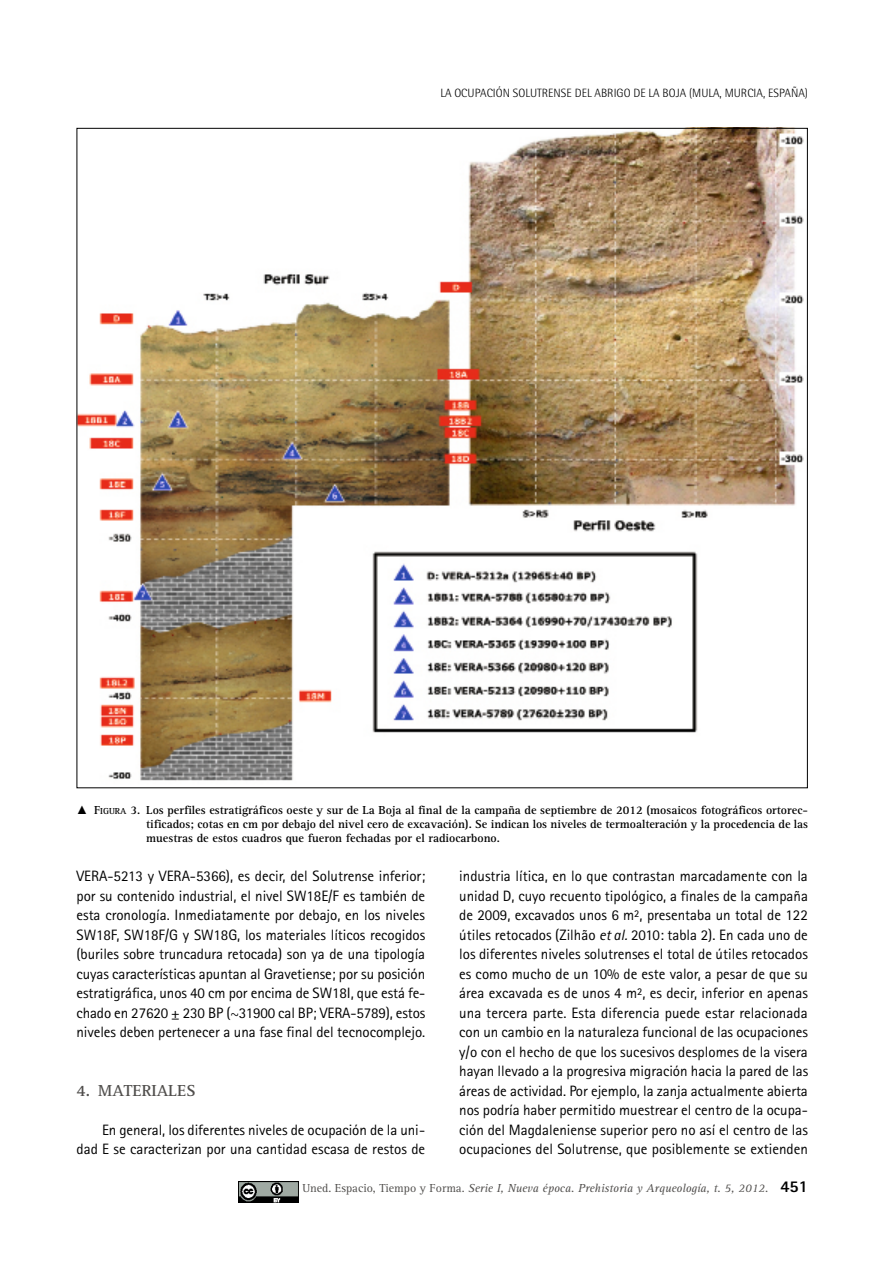
<style>
.page{position:relative;width:893px;height:1263px;background:#fff}
.page>*{position:absolute;margin:0;border:0;box-sizing:border-box;transform-origin:0 0}
._01_LADILLO{font:700 16.5px "Rotis Serif Std";color:#514f4d}
.PARRAFO{font:15px/19.5px "Rotis Sans Serif Std";letter-spacing:-.005em;color:#000;text-align:justify}
.PIE_FOTO{font:700 12px/14.2px "Rotis Serif Std";color:#000;text-align:justify}
.t1{font:italic 12px "Rotis Serif Std";color:#514f4d}
.t2{font:300 12px "Rotis Semi Sans Std";color:#000}
.s1{font-family:"Times New Roman";font-weight:400}
.s2{font-style:inherit}
.s3{font-size:9px}
.s4{font-style:italic}
.s5{font-style:normal}
.s6{font-family:"Rotis Sans Serif Std";font-weight:800;font-style:normal;font-size:16.5px;color:#000}
</style>
<div class="page">
<img style="left:238px;top:1181px;width:61px;height:21px">
<img style="left:79px;top:130px;width:725px;height:651px">
<p class="t2" style="left:440px;top:86px;width:369px">LA OCUPACIÓN SOLUTRENSE DEL ABRIGO DE LA BOJA (MULA, MURCIA, ESPAÑA)</p>
<p class="PIE_FOTO" style="left:146px;top:803px;width:663px;text-indent:-70px"><span class="s1">▲</span> <span class="s2">F</span><span class="s3">IGURA</span> <span class="s2">3.</span> Los perfiles estratigráficos oeste y sur de La Boja al final de la campaña de septiembre de 2012 (mosaicos fotográficos ortorec&shy;tificados; cotas en cm por debajo del nivel cero de excavación). Se indican los niveles de termoalteración y la procedencia de las muestras de estos cuadros que fueron fechadas por el radiocarbono.</p>
<p class="PARRAFO" style="left:77px;top:866px;width:350px">VERA-5213 y VERA-5366), es decir, del Solutrense inferior; por su contenido industrial, el nivel SW18E/F es también de esta cronología. Inmediatamente por debajo, en los niveles SW18F, SW18F/G y SW18G, los materiales líticos recogidos (buriles sobre truncadura retocada) son ya de una tipología cuyas características apuntan al Gravetiense; por su posición estratigráfica, unos 40 cm por encima de SW18I, que está fe&shy;chado en 27620 ± 230 BP (~31900 cal BP; VERA-5789), estos niveles deben pertenecer a una fase final del tecnocomplejo.</p>
<p class="_01_LADILLO" style="left:77px;top:1081px;width:120px">4. MATERIALES</p>
<p class="PARRAFO" style="left:77px;top:1120px;width:350px;text-align:right">En general, los diferentes niveles de ocupación de la uni-<br>dad E se caracterizan por una cantidad escasa de restos de</p>
<p class="PARRAFO" style="left:459px;top:866px;width:350px">industria lítica, en lo que contrastan marcadamente con la unidad D, cuyo recuento tipológico, a finales de la campaña de 2009, excavados unos 6 m², presentaba un total de 122 útiles retocados (Zilhão <span class="s4">et al.</span> 2010: tabla 2). En cada uno de los diferentes niveles solutrenses el total de útiles retocados es como mucho de un 10% de este valor, a pesar de que su área excavada es de unos 4 m², es decir, inferior en apenas una tercera parte. Esta diferencia puede estar relacionada con un cambio en la naturaleza funcional de las ocupaciones y/o con el hecho de que los sucesivos desplomes de la visera hayan llevado a la progresiva migración hacia la pared de las áreas de actividad. Por ejemplo, la zanja actualmente abierta nos podría haber permitido muestrear el centro de la ocupa&shy;ción del Magdaleniense superior pero no así el centro de las ocupaciones del Solutrense, que posiblemente se extienden</p>
<p class="t1" style="left:302px;top:1181px;width:507px"><span class="s5">Uned. Espacio, Tiempo y Forma.</span> Serie I, Nueva época. Prehistoria y Arqueología, t. 5, 2012. <span class="s6">451</span></p>
</div>
